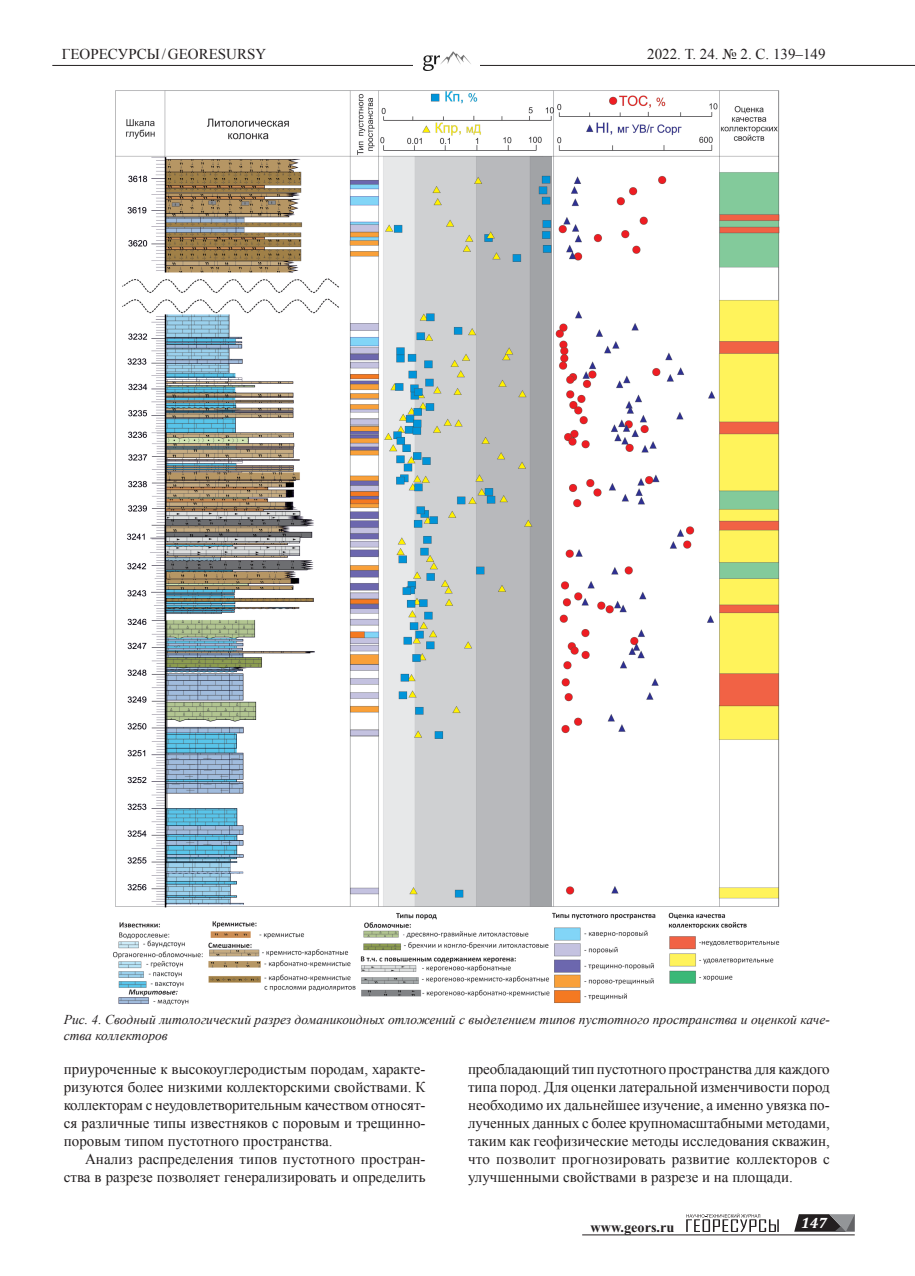
<style>
.page{position:relative;width:915px;height:1276px;background:#fff}
.page>*{position:absolute;margin:0;border:0;box-sizing:border-box;transform-origin:0 0}
.t1{font:15px/18px "Times New Roman";color:#231f20;text-align:justify}
.t2{font:italic 700 15px "Cambria";color:#fff}
.t3{font:700 14.25px "Times New Roman";color:#231f20}
.t4{font:italic 13.5px/16.2px "Times New Roman";color:#231f20}
</style>
<div class="page">
<hr style="left:582px;top:1234px;width:272px;height:1px;background:#231f20">
<svg style="left:686px;top:1213px;width:92px;height:19px"></svg>
<svg style="left:794px;top:1214px;width:60px;height:17px"></svg>
<hr style="left:52px;top:65px;width:862px;height:1px;background:#231f20">
<img style="left:413px;top:51px;width:66px;height:20px">
<img style="left:114px;top:90px;width:665px;height:915px">
<p class="t1" style="left:62px;top:44px;width:206px">ГЕОРЕСУРСЫ/GEORESURSY</p>
<p class="t1" style="left:647px;top:44px;width:180px">2022. Т. 24. № 2. С. 139–149</p>
<p class="t4" style="left:64px;top:1011px;width:767px">Рис. 4. Сводный литологический разрез доманикоидных отложений с выделением типов пустотного пространства и оценкой каче&shy;ства коллекторов</p>
<p class="t1" style="left:64px;top:1059px;width:363px">ПРИУРОЧЕННЫЕ К ВЫСОКОУГЛЕРОДИСТЫМ ПОРОДАМ, ХАРАКТЕ-РИЗУЮТСЯ БОЛЕЕ НИЗКИМИ КОЛЛЕКТОРСКИМИ СВОЙСТВАМИ. К КОЛЛЕКТОРАМ С НЕУДОВЛЕТВОРИТЕЛЬНЫМ КАЧЕСТВОМ ОТНОСЯТ-СЯ РАЗЛИЧНЫЕ ТИПЫ ИЗВЕСТНЯКОВ С ПОРОВЫМ И ТРЕЩИННО-ПОРОВЫМ ТИПОМ ПУСТОТНОГО ПРОСТРАНСТВА.</p>
<p class="t1" style="left:64px;top:1149px;width:363px;text-align:right">АНАЛИЗ РАСПРЕДЕЛЕНИЯ ТИПОВ ПУСТОТНОГО ПРОСТРАН-<br>СТВА В РАЗРЕЗЕ ПОЗВОЛЯЕТ ГЕНЕРАЛИЗИРОВАТЬ И ОПРЕДЕЛИТЬ</p>
<p class="t1" style="left:468px;top:1059px;width:363px">ПРЕОБЛАДАЮЩИЙ ТИП ПУСТОТНОГО ПРОСТРАНСТВА ДЛЯ КАЖДОГО ТИПА ПОРОД. ДЛЯ ОЦЕНКИ ЛАТЕРАЛЬНОЙ ИЗМЕНЧИВОСТИ ПОРОД НЕОБХОДИМО ИХ ДАЛЬНЕЙШЕЕ ИЗУЧЕНИЕ, А ИМЕННО УВЯЗКА ПО-ЛУЧЕННЫХ ДАННЫХ С БОЛЕЕ КРУПНОМАСШТАБНЫМИ МЕТОДАМИ, ТАКИМ КАК ГЕОФИЗИЧЕСКИЕ МЕТОДЫ ИССЛЕДОВАНИЯ СКВАЖИН, ЧТО ПОЗВОЛИТ ПРОГНОЗИРОВАТЬ РАЗВИТИЕ КОЛЛЕКТОРОВ С УЛУЧШЕННЫМИ СВОЙСТВАМИ В РАЗРЕЗЕ И НА ПЛОЩАДИ.</p>
<p class="t3" style="left:590px;top:1217px;width:85px">www.geors.ru</p>
<p class="t2" style="left:800px;top:1212px;width:27px">147</p>
</div>
